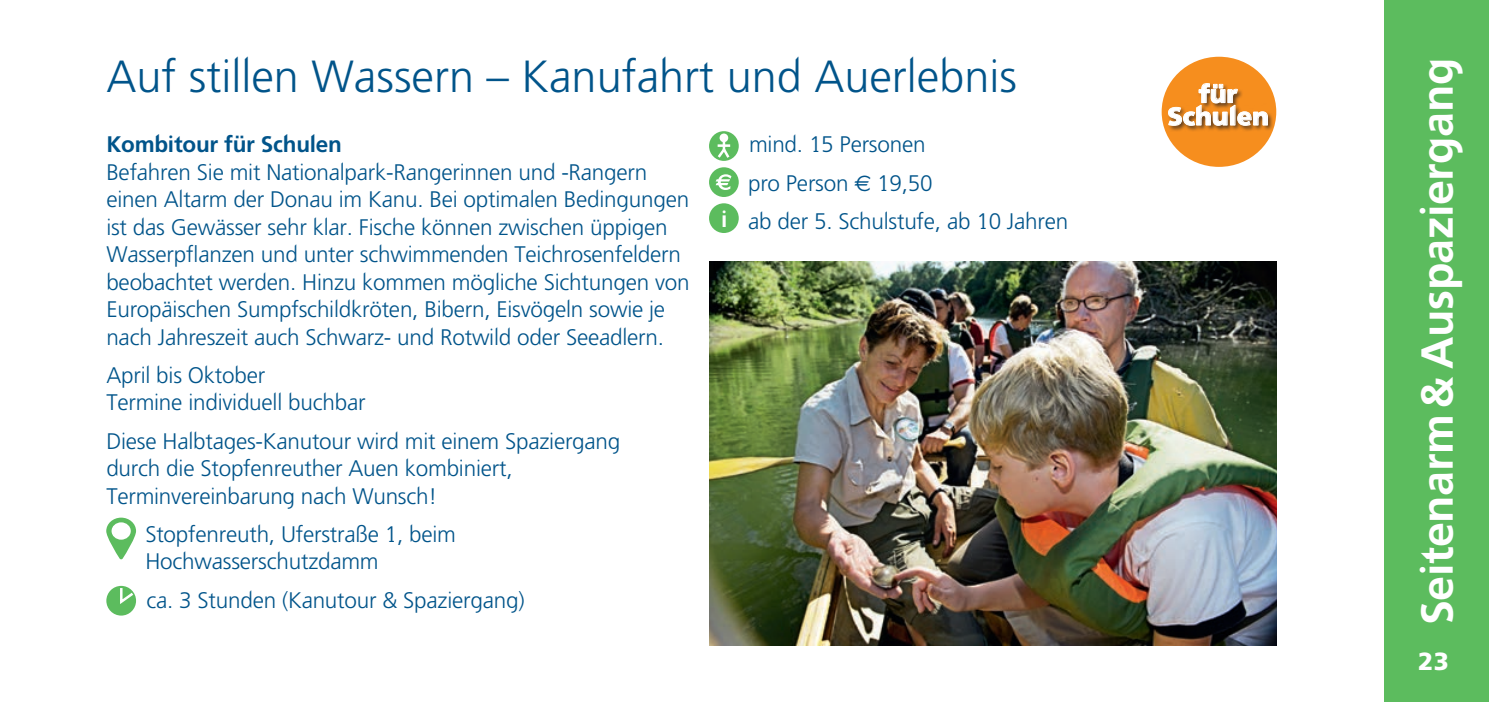
<style>
.page{position:relative;width:1489px;height:702px;background:#fff}
.page>*{position:absolute;margin:0;border:0;box-sizing:border-box;transform-origin:0 0}
.t1{font:300 45px "Freeway";color:#01548a}
.t2{font:44.75px "Freeway Demi";letter-spacing:-.01em;color:#fff}
.t3{font:900 25px/22.5px "Freeway";color:#fff;text-align:center}
.t4{font:900 24.75px "Freeway";color:#fff}
.t5{font:300 22.5px/27.5px "Freeway";letter-spacing:-.01em;color:#01548a}
.t6{font:22.5px "Freeway Demi";letter-spacing:-.01em;color:#01548a}
.t7{font:22.5px "Freeway Demi";color:#fff}
.s1{font-family:"Euro Sans";font-weight:400}
</style>
<div class="page">
<img style="left:709px;top:261px;width:567px;height:384px">
<div style="left:709px;top:167px;width:29px;height:30px;background:#5cbc5e;border-radius:50%"></div>
<svg style="left:715px;top:174px;width:16px;height:16px"></svg>
<div style="left:709px;top:131px;width:29px;height:30px;background:#5cbc5e;border-radius:50%"></div>
<div style="left:719px;top:133px;width:9px;height:9px;border:2px solid #fff;border-radius:50%"></div>
<hr style="left:722px;top:136px;width:3px;height:14px;background:#fff">
<svg style="left:715px;top:144px;width:16px;height:17px"></svg>
<div style="left:1384px;top:0;width:104px;height:702px;background:#5cbc5e"></div>
<div style="left:709px;top:203px;width:29px;height:30px;background:#5cbc5e;border-radius:50%"></div>
<div style="left:106px;top:586px;width:30px;height:29px;background:#5cbc5e;border-radius:50%"></div>
<svg style="left:120px;top:586px;width:16px;height:20px"></svg>
<div style="left:1161px;top:57px;width:115px;height:110px;background:#f68e1e;border-radius:50%"></div>
<div style="left:1167px;top:82px;width:106px;height:50px;background:#231f20;opacity:.75"></div>
<svg style="left:1167px;top:82px;width:101px;height:45px"></svg>
<svg style="left:106px;top:517px;width:30px;height:42px"></svg>
<h1 class="t1" style="left:106px;top:51px;width:912px">Auf stillen Wassern – Kanufahrt und Auerlebnis</h1>
<p class="t6" style="left:106px;top:132px;width:237px">Kombitour für Schulen</p>
<p class="t5" style="left:106px;top:158px;width:584px">Befahren Sie mit Nationalpark-Rangerinnen und -Rangern einen Altarm der Donau im Kanu. Bei optimalen Bedingungen ist das Gewässer sehr klar. Fische können zwischen üppigen Wasserpflanzen und unter schwimmenden Teichrosenfeldern beobachtet werden. Hinzu kommen mögliche Sichtungen von Europäischen Sumpfschildkröten, Bibern, Eisvögeln sowie je nach Jahreszeit auch Schwarz- und Rotwild oder Seeadlern.</p>
<p class="t5" style="left:106px;top:361px;width:261px">April bis Oktober<br>Termine individuell buchbar</p>
<p class="t5" style="left:106px;top:427px;width:515px">Diese Halbtages-Kanutour wird mit einem Spaziergang durch die Stopfenreuther Auen kombiniert,<br>Terminvereinbarung nach Wunsch!</p>
<p class="t5" style="left:145px;top:520px;width:312px">Stopfenreuth, Uferstraße 1, beim<br>Hochwasserschutzdamm</p>
<p class="t5" style="left:146px;top:586px;width:380px">ca. 3 Stunden (Kanutour &amp; Spaziergang)</p>
<p class="t7" style="left:721px;top:206px;width:8px">i</p>
<p class="t5" style="left:748px;top:125px;width:322px;line-height:38.2px">mind. 15 Personen<br>pro Person <span class="s1">e</span> 19,50<br>ab der 5. Schulstufe, ab 10 Jahren</p>
<p class="t3" style="left:1167px;top:82px;width:103px">für<br>Schulen</p>
<h2 class="t2" style="left:1412px;top:625px;width:568px;rotate:-90deg">Seitenarm &amp; Auspaziergang</h2>
<p class="t4" style="left:1417px;top:646px;width:33px">23</p>
</div>
